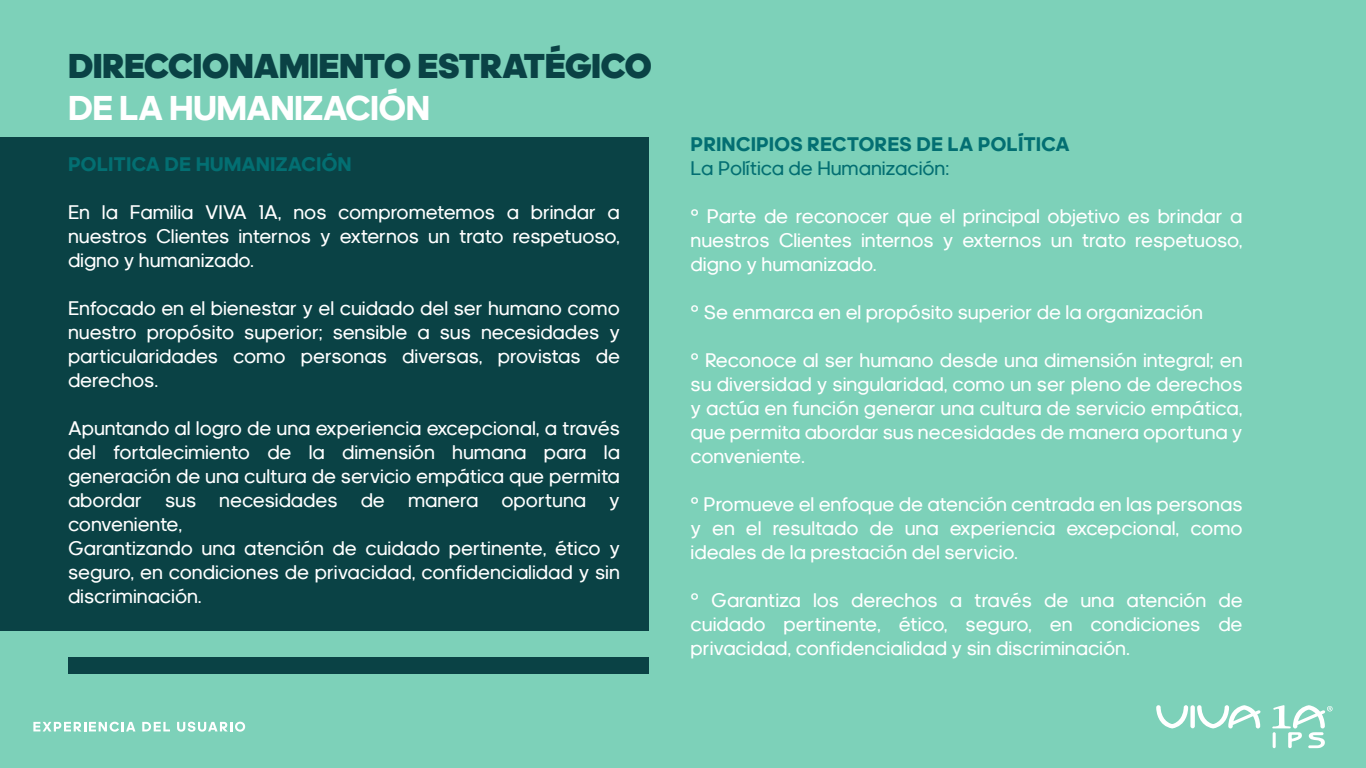
<style>
.page{position:relative;width:1366px;height:768px;background:#7dd1b9}
.page>*{position:absolute;margin:0;border:0;box-sizing:border-box;transform-origin:0 0}
.t1{font:900 35px "adineue PRO";color:#0a4245}
.t2{font:700 35px "adineue PRO";color:#fff}
.t3{font:20px/24px "adineue PRO";letter-spacing:.03em;color:#fff;text-align:justify}
.t4{font:700 20px "adineue PRO";letter-spacing:.03em;color:#036f72}
.t5{font:20px "adineue PRO";letter-spacing:.03em;color:#036f72}
</style>
<div class="page">
<div style="left:1190px;top:705px;width:5px;height:23px;background:#fff;border-radius:2px"></div>
<svg style="left:1156px;top:705px;width:32px;height:23px"></svg>
<svg style="left:1197px;top:705px;width:64px;height:23px"></svg>
<svg style="left:1272px;top:705px;width:61px;height:43px"></svg>
<svg style="left:33px;top:722px;width:102px;height:10px"></svg>
<svg style="left:142px;top:722px;width:28px;height:9px"></svg>
<svg style="left:177px;top:722px;width:68px;height:10px"></svg>
<div style="left:68px;top:657px;width:581px;height:17px;background:#0a4245"></div>
<div style="left:0;top:137px;width:649px;height:494px;background:#0a4245"></div>
<h1 class="t1" style="left:68px;top:45px;width:585px">DIRECCIONAMIENTO ESTRATÉGICO</h1>
<h1 class="t2" style="left:68px;top:88px;width:363px">DE LA HUMANIZACIÓN</h1>
<p class="t4" style="left:68px;top:152px;width:285px">POLITICA DE HUMANIZACIÓN</p>
<p class="t3" style="left:68px;top:200px;width:553px">En la Familia VIVA 1A, nos comprometemos a brindar a nuestros Clientes internos y externos un trato respetuoso, digno y humanizado.</p>
<p class="t3" style="left:68px;top:296px;width:553px">Enfocado en el bienestar y el cuidado del ser humano como nuestro propósito superior; sensible a sus necesidades y particularidades como personas diversas, provistas de derechos.</p>
<p class="t3" style="left:68px;top:416px;width:553px;text-align:left">Apuntando al logro de una experiencia excepcional, a través del fortalecimiento de la dimensión humana para la generación de una cultura de servicio empática que permita abordar sus necesidades de manera oportuna y conveniente,<br>Garantizando una atención de cuidado pertinente, ético y seguro, en condiciones de privacidad, confidencialidad y sin discriminación.</p>
<p class="t4" style="left:691px;top:132px;width:380px">PRINCIPIOS RECTORES DE LA POLÍTICA</p>
<p class="t5" style="left:691px;top:157px;width:259px">La Política de Humanización:</p>
<p class="t3" style="left:691px;top:204px;width:553px">º Parte de reconocer que el principal objetivo es brindar a nuestros Clientes internos y externos un trato respetuoso, digno y humanizado.</p>
<p class="t3" style="left:691px;top:300px;width:513px">º Se enmarca en el propósito superior de la organización</p>
<p class="t3" style="left:691px;top:348px;width:553px">º Reconoce al ser humano desde una dimensión integral; en su diversidad y singularidad, como un ser pleno de derechos y actúa en función generar una cultura de servicio empática, que permita abordar sus necesidades de manera oportuna y conveniente.</p>
<p class="t3" style="left:691px;top:492px;width:553px">º Promueve el enfoque de atención centrada en las personas y en el resultado de una experiencia excepcional, como ideales de la prestación del servicio.</p>
<p class="t3" style="left:691px;top:588px;width:553px">º Garantiza los derechos a través de una atención de cuidado pertinente, ético, seguro, en condiciones de privacidad, confidencialidad y sin discriminación.</p>
</div>
